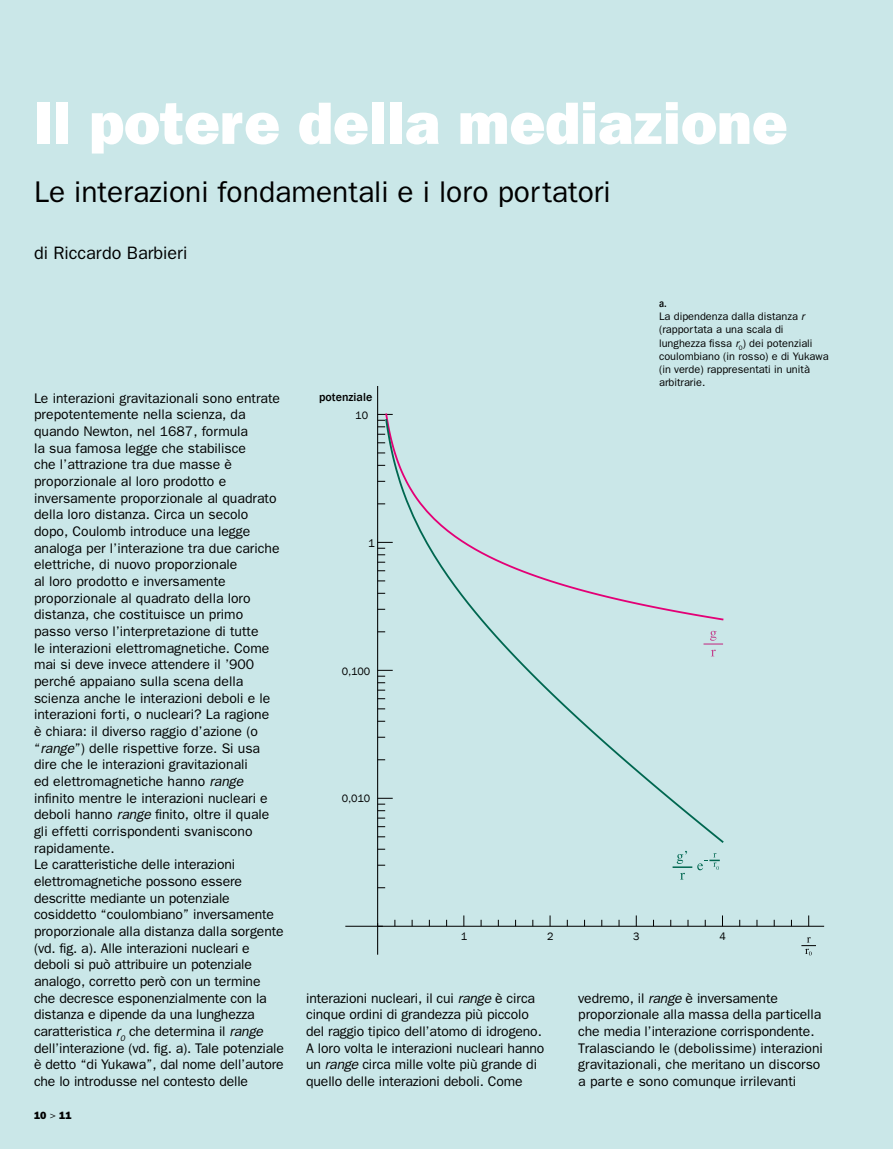
<style>
.page{position:relative;width:893px;height:1149px;background:#fff}
.page>*{position:absolute;margin:0;border:0;box-sizing:border-box;transform-origin:0 0}
.t1{font:800 60px "Franklin Gothic";color:#fff}
.t2{font:30px "Franklin Gothic";color:#000}
.t3{font:18px "Franklin Gothic";color:#000}
.t4{font:13.95px/16.6px "Franklin Gothic";color:#000}
.t5{font:500 12px "Franklin Gothic";color:#000}
.t6{font:11.4px "Franklin Gothic";color:#000}
.t7{font:10.95px/13.2px "Franklin Gothic";color:#000}
.t8{font:800 10.5px "Franklin Gothic";color:#000}
.s1{font-style:italic}
.s2{font-weight:400}
.s3{font-weight:500;font-stretch:condensed}
</style>
<div class="page">
<div style="left:0;top:0;width:893px;height:1148px;background:#cae7e8"></div>
<hr style="left:345px;top:925px;width:479px;height:1px;background:#000">
<svg style="left:378px;top:797px;width:6px;height:7px"></svg>
<svg style="left:378px;top:669px;width:6px;height:7px"></svg>
<svg style="left:378px;top:542px;width:6px;height:6px"></svg>
<svg style="left:378px;top:414px;width:6px;height:13px"></svg>
<hr style="left:377px;top:386px;width:1px;height:568px;background:#000">
<svg style="left:384px;top:418px;width:340px;height:425px"></svg>
<svg style="left:801px;top:937px;width:15px;height:18px"></svg>
<svg style="left:703px;top:630px;width:20px;height:26px"></svg>
<svg style="left:673px;top:850px;width:47px;height:29px"></svg>
<h1 class="t1" style="left:34px;top:88px;width:755px">Il potere della mediazione</h1>
<h2 class="t2" style="left:34px;top:175px;width:578px">Le interazioni fondamentali e i loro portatori</h2>
<p class="t3" style="left:34px;top:243px;width:155px">di Riccardo Barbieri</p>
<p class="t4" style="left:34px;top:389px;width:251px">Le interazioni gravitazionali sono entrate prepotentemente nella scienza, da quando Newton, nel 1687, formula<br>la sua famosa legge che stabilisce<br>che l’attrazione tra due masse è proporzionale al loro prodotto e inversamente proporzionale al quadrato della loro distanza. Circa un secolo dopo, Coulomb introduce una legge analoga per l’interazione tra due cariche elettriche, di nuovo proporzionale<br>al loro prodotto e inversamente proporzionale al quadrato della loro distanza, che costituisce un primo<br>passo verso l’interpretazione di tutte<br>le interazioni elettromagnetiche. Come mai si deve invece attendere il ’900 perché appaiano sulla scena della scienza anche le interazioni deboli e le interazioni forti, o nucleari? La ragione<br>è chiara: il diverso raggio d’azione (o “<span class="s1">range</span>”) delle rispettive forze. Si usa dire che le interazioni gravitazionali<br>ed elettromagnetiche hanno <span class="s1">range </span>infinito mentre le interazioni nucleari e deboli hanno <span class="s1">range</span> finito, oltre il quale gli effetti corrispondenti svaniscono rapidamente.<br>Le caratteristiche delle interazioni elettromagnetiche possono essere descritte mediante un potenziale cosiddetto “coulombiano” inversamente proporzionale alla distanza dalla sorgente (vd. fig. a). Alle interazioni nucleari e deboli si può attribuire un potenziale analogo, corretto però con un termine che decresce esponenzialmente con la distanza e dipende da una lunghezza caratteristica <span class="s1">r</span><sub>0</sub> che determina il <span class="s1">range </span>dell’interazione (vd. fig. a). Tale potenziale è detto “di Yukawa”, dal nome dell’autore che lo introdusse nel contesto delle</p>
<p class="t8" style="left:34px;top:1108px;width:39px">10 <span class="s2">&gt;</span> 11</p>
<p class="t5" style="left:319px;top:389px;width:55px">potenziale</p>
<p class="t7" style="left:355px;top:408px;width:14px">10</p>
<p class="t6" style="left:368px;top:536px;width:8px">1</p>
<p class="t7" style="left:342px;top:664px;width:30px">0,100</p>
<p class="t7" style="left:342px;top:791px;width:30px">0,010</p>
<p class="t7" style="left:659px;top:296px;width:171px"><span class="s3">a.<br></span>La dipendenza dalla distanza <span class="s1">r </span>(rapportata a una scala di lunghezza fissa <span class="s1">r</span><sub>0</sub>) dei potenziali coulombiano (in rosso) e di Yukawa (in verde) rappresentati in unità arbitrarie.</p>
<p class="t7" style="left:461px;top:929px;width:8px">1</p>
<p class="t7" style="left:547px;top:929px;width:8px">2</p>
<p class="t7" style="left:633px;top:929px;width:8px">3</p>
<p class="t7" style="left:719px;top:929px;width:8px">4</p>
<p class="t4" style="left:306px;top:988px;width:240px">interazioni nucleari, il cui <span class="s1">range</span> è circa cinque ordini di grandezza più piccolo del raggio tipico dell’atomo di idrogeno.<br>A loro volta le interazioni nucleari hanno un <span class="s1">range</span> circa mille volte più grande di quello delle interazioni deboli. Come</p>
<p class="t4" style="left:578px;top:988px;width:246px">vedremo, il <span class="s1">range</span> è inversamente proporzionale alla massa della particella che media l’interazione corrispondente.<br>Tralasciando le (debolissime) interazioni gravitazionali, che meritano un discorso a parte e sono comunque irrilevanti</p>
</div>
